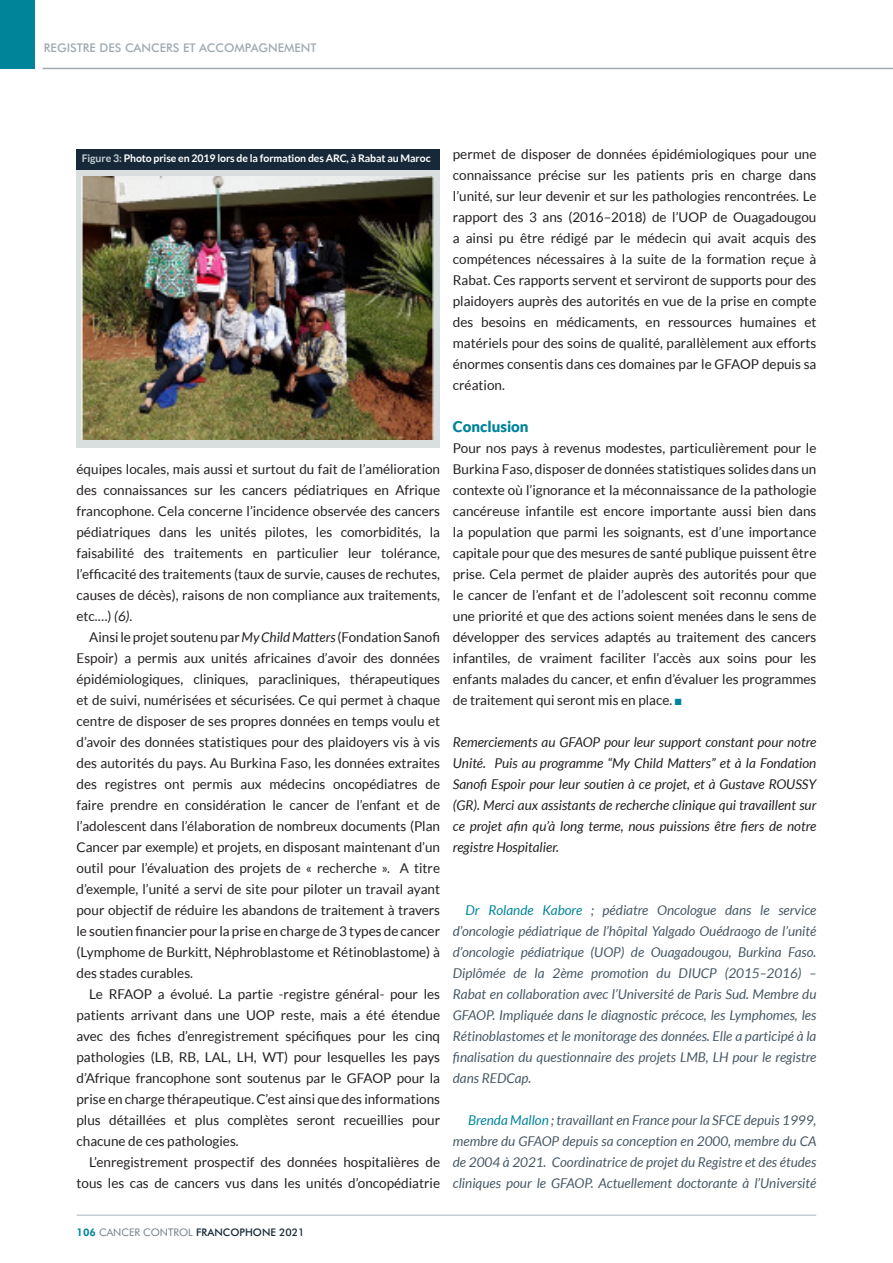
<style>
.page{position:relative;width:893px;height:1263px;background:#fff}
.page>*{position:absolute;margin:0;border:0;box-sizing:border-box;transform-origin:0 0}
.Sub_heading_1{font:900 15px "Lato";color:#00849a}
.COPY_Indented{font:13.5px/21px "Lato";color:#231f20;text-align:justify}
.COPY_No_indent{font:13.5px/21px "Lato";color:#231f20;text-align:justify}
.Author_biogs_grey{font:italic 13.5px/21px "Lato";color:#475865;text-align:justify}
.COPY_No_indent-2{font:italic 13.5px/21px "Lato";color:#231f20;text-align:justify}
.t1{font:500 12px "Futura BT";color:#9faab2}
.t2{font:700 10.5px "Lato";letter-spacing:-.01em;color:#fff}
.t3{font:500 10.5px "Futura BT";color:#172938}
.s1{color:#c5ced3}
.s2{font-style:italic}
.s3{color:#00849a}
.s4{font-weight:800;color:#00849a}
.s5{font-weight:400;color:#727f8a}
</style>
<div class="page">
<hr style="left:43px;top:68px;width:850px;height:1px;background:#9faab2">
<hr style="left:77px;top:1214px;width:739px;height:2px;background:#c5ced3">
<div style="left:0;top:0;width:34px;height:69px;background:#00849a"></div>
<div style="left:77px;top:150px;width:363px;height:21px;background:#172938"></div>
<div style="left:77px;top:170px;width:363px;height:277px;background:#d9dfdf"></div>
<img style="left:82px;top:177px;width:351px;height:263px">
<p class="t1" style="left:44px;top:40px;width:274px">REGISTRE DES CANCERS ET ACCOMPAGNEMENT</p>
<p class="t2" style="left:82px;top:152px;width:350px"><span class="s1">Figure 3:</span> Photo prise en 2019 lors de la formation des ARC, à Rabat au Maroc</p>
<p class="COPY_Indented" style="left:77px;top:459px;width:365px">équipes locales, mais aussi et surtout du fait de l’amélioration des connaissances sur les cancers pédiatriques en Afrique francophone. Cela concerne l’incidence observée des cancers pédiatriques dans les unités pilotes, les comorbidités, la faisabilité des traitements en particulier leur tolérance, l’efficacité des traitements (taux de survie, causes de rechutes, causes de décès), raisons de non compliance aux traitements, etc.…) <span class="s2">(6)</span>.</p>
<p class="COPY_Indented" style="left:77px;top:627px;width:365px;text-indent:13px">Ainsi le projet soutenu par <span class="s2">My Child Matters</span> (Fondation Sanofi Espoir) a permis aux unités africaines d’avoir des données épidémiologiques, cliniques, paracliniques, thérapeutiques et de suivi, numérisées et sécurisées. Ce qui permet à chaque centre de disposer de ses propres données en temps voulu et d’avoir des données statistiques pour des plaidoyers vis à vis des autorités du pays. Au Burkina Faso, les données extraites des registres ont permis aux médecins oncopédiatres de faire prendre en considération le cancer de l’enfant et de l’adolescent dans l’élaboration de nombreux documents (Plan Cancer par exemple) et projets, en disposant maintenant d’un outil pour l’évaluation des projets de « recherche ». A titre d’exemple, l’unité a servi de site pour piloter un travail ayant pour objectif de réduire les abandons de traitement à travers le soutien financier pour la prise en charge de 3 types de cancer (Lymphome de Burkitt, Néphroblastome et Rétinoblastome) à des stades curables.</p>
<p class="COPY_Indented" style="left:77px;top:984px;width:365px;text-indent:13px">Le RFAOP a évolué. La partie -registre général- pour les patients arrivant dans une UOP reste, mais a été étendue avec des fiches d’enregistrement spécifiques pour les cinq pathologies (LB, RB, LAL, LH, WT) pour lesquelles les pays d’Afrique francophone sont soutenus par le GFAOP pour la prise en charge thérapeutique. C’est ainsi que des informations plus détaillées et plus complètes seront recueillies pour chacune de ces pathologies.</p>
<p class="COPY_Indented" style="left:77px;top:1152px;width:365px;text-align:right">L’enregistrement prospectif des données hospitalières de tous les cas de cancers vus dans les unités d’oncopédiatrie</p>
<p class="COPY_Indented" style="left:453px;top:144px;width:365px">permet de disposer de données épidémiologiques pour une connaissance précise sur les patients pris en charge dans l’unité, sur leur devenir et sur les pathologies rencontrées. Le rapport des 3 ans (2016–2018) de l’UOP de Ouagadougou a ainsi pu être rédigé par le médecin qui avait acquis des compétences nécessaires à la suite de la formation reçue à Rabat. Ces rapports servent et serviront de supports pour des plaidoyers auprès des autorités en vue de la prise en compte des besoins en médicaments, en ressources humaines et matériels pour des soins de qualité, parallèlement aux efforts énormes consentis dans ces domaines par le GFAOP depuis sa création.</p>
<p class="Sub_heading_1" style="left:453px;top:418px;width:77px">Conclusion</p>
<p class="COPY_No_indent" style="left:453px;top:438px;width:365px">Pour nos pays à revenus modestes, particulièrement pour le Burkina Faso, disposer de données statistiques solides dans un contexte où l’ignorance et la méconnaissance de la pathologie cancéreuse infantile est encore importante aussi bien dans la population que parmi les soignants, est d’une importance capitale pour que des mesures de santé publique puissent être prise. Cela permet de plaider auprès des autorités pour que le cancer de l’enfant et de l’adolescent soit reconnu comme une priorité et que des actions soient menées dans le sens de développer des services adaptés au traitement des cancers infantiles, de vraiment faciliter l’accès aux soins pour les enfants malades du cancer, et enfin d’évaluer les programmes de traitement qui seront mis en place. <span class="s3">■</span></p>
<p class="COPY_No_indent-2" style="left:453px;top:732px;width:365px">Remerciements au GFAOP pour leur support constant pour notre Unité. Puis au programme “My Child Matters” et à la Fondation Sanofi Espoir pour leur soutien à ce projet, et à Gustave ROUSSY (GR). Merci aux assistants de recherche clinique qui travaillent sur ce projet afin qu’à long terme, nous puissions être fiers de notre registre Hospitalier.</p>
<p class="Author_biogs_grey" style="left:453px;top:900px;width:365px;text-indent:13px"><span class="s3">Dr Rolande Kabore</span> ; pédiatre Oncologue dans le service d’oncologie pédiatrique de l’hôpital Yalgado Ouédraogo de l’unité d’oncologie pédiatrique (UOP) de Ouagadougou, Burkina Faso.<br>Diplômée de la 2ème promotion du DIUCP (2015–2016) – Rabat en collaboration avec l’Université de Paris Sud. Membre du GFAOP. Impliquée dans le diagnostic précoce, les Lymphomes, les Rétinoblastomes et le monitorage des données. Elle a participé à la finalisation du questionnaire des projets LMB, LH pour le registre dans REDCap.</p>
<p class="Author_biogs_grey" style="left:453px;top:1110px;width:365px;text-indent:15px"><span class="s3">Brenda Mallon</span> ; travaillant en France pour la SFCE depuis 1999, membre du GFAOP depuis sa conception en 2000, membre du CA de 2004 à 2021. Coordinatrice de projet du Registre et des études cliniques pour le GFAOP. Actuellement doctorante à l’Université</p>
<p class="t3" style="left:77px;top:1226px;width:229px"><span class="s4">106</span> <span class="s5">CANCER CONTROL</span> FRANCOPHONE 2021</p>
</div>
